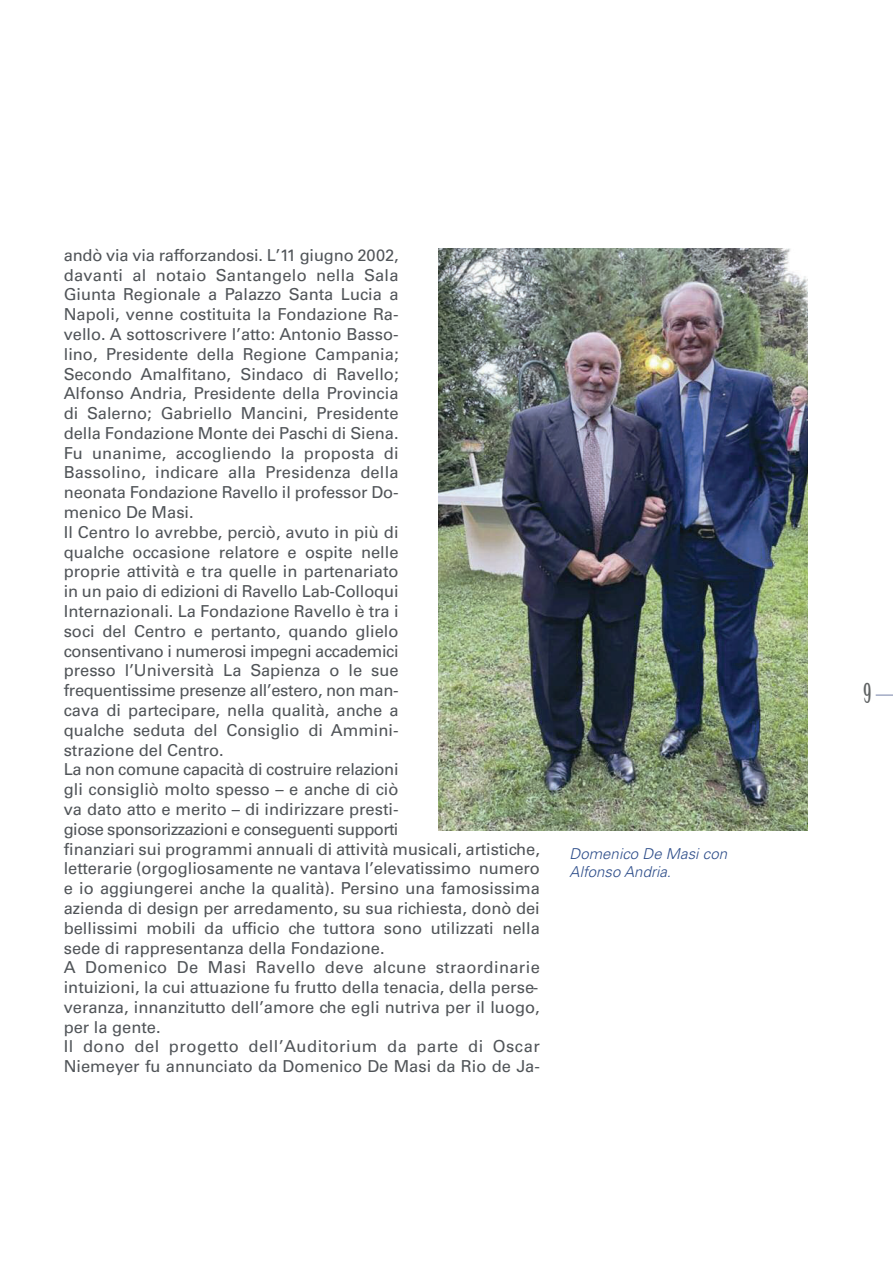
<style>
.page{position:relative;width:893px;height:1263px;background:#fff}
.page>*{position:absolute;margin:0;border:0;box-sizing:border-box;transform-origin:0 0}
.t1{font:27px "Birch Std";color:#5f6263}
.t2{font:16.5px/19.8px "Univers";color:#505458}
.t3{font:italic 300 15px/18px "Univers";letter-spacing:.005em;color:#2c4c89}
</style>
<div class="page">
<svg style="left:876px;top:694px;width:17px;height:2px"></svg>
<img style="left:438px;top:249px;width:370px;height:581px">
<p class="t2" style="left:64px;top:246px;width:478px">andò via via rafforzandosi. L’11 giugno 2002,<br>davanti al notaio Santangelo nella Sala<br>Giunta Regionale a Palazzo Santa Lucia a<br>Napoli, venne costituita la Fondazione Ra-<br>vello. A sottoscrivere l’atto: Antonio Basso-<br>lino, Presidente della Regione Campania;<br>Secondo Amalfitano, Sindaco di Ravello;<br>Alfonso Andria, Presidente della Provincia<br>di Salerno; Gabriello Mancini, Presidente<br>della Fondazione Monte dei Paschi di Siena.<br>Fu unanime, accogliendo la proposta di<br>Bassolino, indicare alla Presidenza della<br>neonata Fondazione Ravello il professor Do-<br>menico De Masi.<br>Il Centro lo avrebbe, perciò, avuto in più di<br>qualche occasione relatore e ospite nelle<br>proprie attività e tra quelle in partenariato<br>in un paio di edizioni di Ravello Lab-Colloqui<br>Internazionali. La Fondazione Ravello è tra i<br>soci del Centro e pertanto, quando glielo<br>consentivano i numerosi impegni accademici<br>presso l’Università La Sapienza o le sue<br>frequentissime presenze all’estero, non man-<br>cava di partecipare, nella qualità, anche a<br>qualche seduta del Consiglio di Ammini-<br>strazione del Centro.<br>La non comune capacità di costruire relazioni<br>gli consigliò molto spesso – e anche di ciò<br>va dato atto e merito – di indirizzare presti-<br>giose sponsorizzazioni e conseguenti supporti<br>finanziari sui programmi annuali di attività musicali, artistiche, letterarie (orgogliosamente ne vantava l’elevatissimo numero e io aggiungerei anche la qualità). Persino una famosissima azienda di design per arredamento, su sua richiesta, donò dei bellissimi mobili da ufficio che tuttora sono utilizzati nella sede di rappresentanza della Fondazione.<br>A Domenico De Masi Ravello deve alcune straordinarie intuizioni, la cui attuazione fu frutto della tenacia, della perse&shy;veranza, innanzitutto dell’amore che egli nutriva per il luogo, per la gente.<br>Il dono del progetto dell’Auditorium da parte di Oscar Niemeyer fu annunciato da Domenico De Masi da Rio de Ja-</p>
<p class="t3" style="left:570px;top:846px;width:159px">Domenico De Masi con<br>Alfonso Andria.</p>
<h1 class="t1" style="left:863px;top:678px;width:10px">9</h1>
</div>
